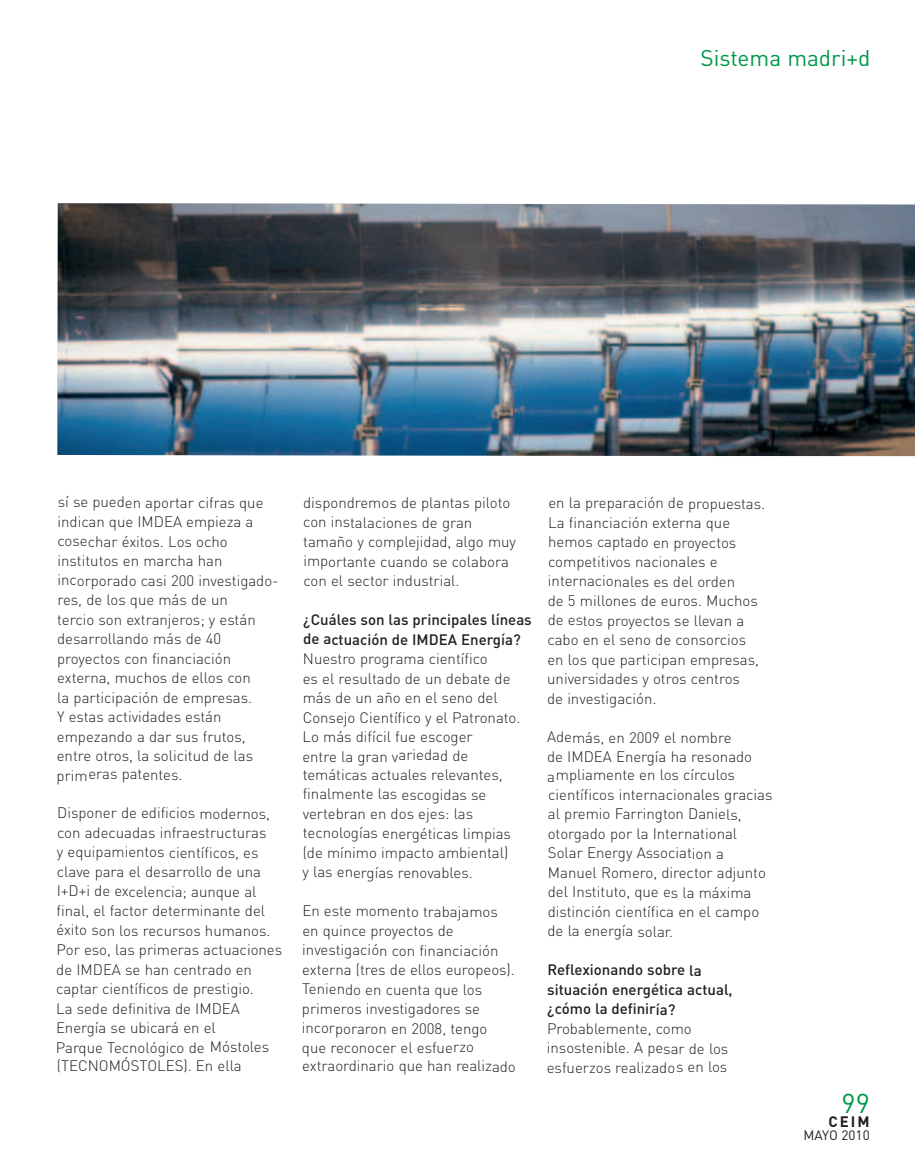
<style>
.page{position:relative;width:915px;height:1170px;background:#fff}
.page>*{position:absolute;margin:0;border:0;box-sizing:border-box;transform-origin:0 0}
.t1{font:27px "DIN Regular+OBAAXP";color:#00984a}
.t2{font:22.5px "DIN Regular+OBAAXP";color:#00984a}
.t3{font:15px/19.4px "DIN Light+OAIANY";letter-spacing:-.005em;color:#231f20}
.t4{font:15px/19.5px "DIN Medium+WHHKMV";color:#231f20}
.t5{font:15px "DIN Bold+HUCGFY";color:#231f20}
.t6{font:13.5px "DIN Regular+OBAAXP";color:#231f20}
</style>
<div class="page">
<img style="left:57px;top:203px;width:857px;height:253px">
<h2 class="t2" style="left:700px;top:45px;width:171px">Sistema madri+d</h2>
<p class="t3" style="left:57px;top:494px;width:223px">sí se pueden aportar cifras que indican que IMDEA empieza a cosechar éxitos. Los ocho institutos en marcha han incorporado casi 200 investigado&shy;res, de los que más de un<br>tercio son extranjeros; y están desarrollando más de 40 proyectos con financiación externa, muchos de ellos con<br>la participación de empresas.<br>Y estas actividades están empezando a dar sus frutos, entre otros, la solicitud de las primeras patentes.</p>
<p class="t3" style="left:56px;top:805px;width:228px">Disponer de edificios modernos, con adecuadas infraestructuras<br>y equipamientos científicos, es clave para el desarrollo de una<br>I+D+i de excelencia; aunque al final, el factor determinante del éxito son los recursos humanos.<br>Por eso, las primeras actuaciones de IMDEA se han centrado en captar científicos de prestigio.<br>La sede definitiva de IMDEA<br>Energía se ubicará en el<br>Parque Tecnológico de Móstoles (TECNOMÓSTOLES). En ella</p>
<p class="t3" style="left:303px;top:494px;width:214px">dispondremos de plantas piloto con instalaciones de gran tamaño y complejidad, algo muy importante cuando se colabora con el sector industrial.</p>
<p class="t4" style="left:303px;top:611px;width:230px">¿Cuáles son las principales líneas de actuación de IMDEA Energía?</p>
<p class="t3" style="left:302px;top:650px;width:219px">Nuestro programa científico<br>es el resultado de un debate de más de un año en el seno del<br>Consejo Científico y el Patronato.<br>Lo más difícil fue escoger<br>entre la gran variedad de temáticas actuales relevantes, finalmente las escogidas se vertebran en dos ejes: las tecnologías energéticas limpias (de mínimo impacto ambiental)<br>y las energías renovables.</p>
<p class="t3" style="left:302px;top:903px;width:215px">En este momento trabajamos en quince proyectos de investigación con financiación externa (tres de ellos europeos).<br>Teniendo en cuenta que los primeros investigadores se incorporaron en 2008, tengo<br>que reconocer el esfuerzo extraordinario que han realizado</p>
<p class="t3" style="left:547px;top:495px;width:219px">en la preparación de propuestas.<br>La financiación externa que hemos captado en proyectos competitivos nacionales e internacionales es del orden<br>de 5 millones de euros. Muchos de estos proyectos se llevan a cabo en el seno de consorcios en los que participan empresas, universidades y otros centros<br>de investigación.</p>
<p class="t3" style="left:547px;top:729px;width:206px">Además, en 2009 el nombre<br>de IMDEA Energía ha resonado</p>
<p class="t3" style="left:547px;top:767px;width:227px">ampliamente en los círculos científicos internacionales gracias al premio Farrington Daniels, otorgado por la International<br>Solar Energy Association a<br>Manuel Romero, director adjunto del Instituto, que es la máxima distinción científica en el campo de la energía solar.</p>
<p class="t4" style="left:547px;top:961px;width:187px">Reflexionando sobre la situación energética actual, ¿cómo la definiría?</p>
<p class="t3" style="left:546px;top:1020px;width:183px">Probablemente, como insostenible. A pesar de los esfuerzos realizados en los</p>
<h1 class="t1" style="left:841px;top:1087px;width:30px">99</h1>
<p class="t5" style="left:828px;top:1111px;width:43px">CEIM</p>
<p class="t6" style="left:803px;top:1127px;width:68px">MAYO 2010</p>
</div>
